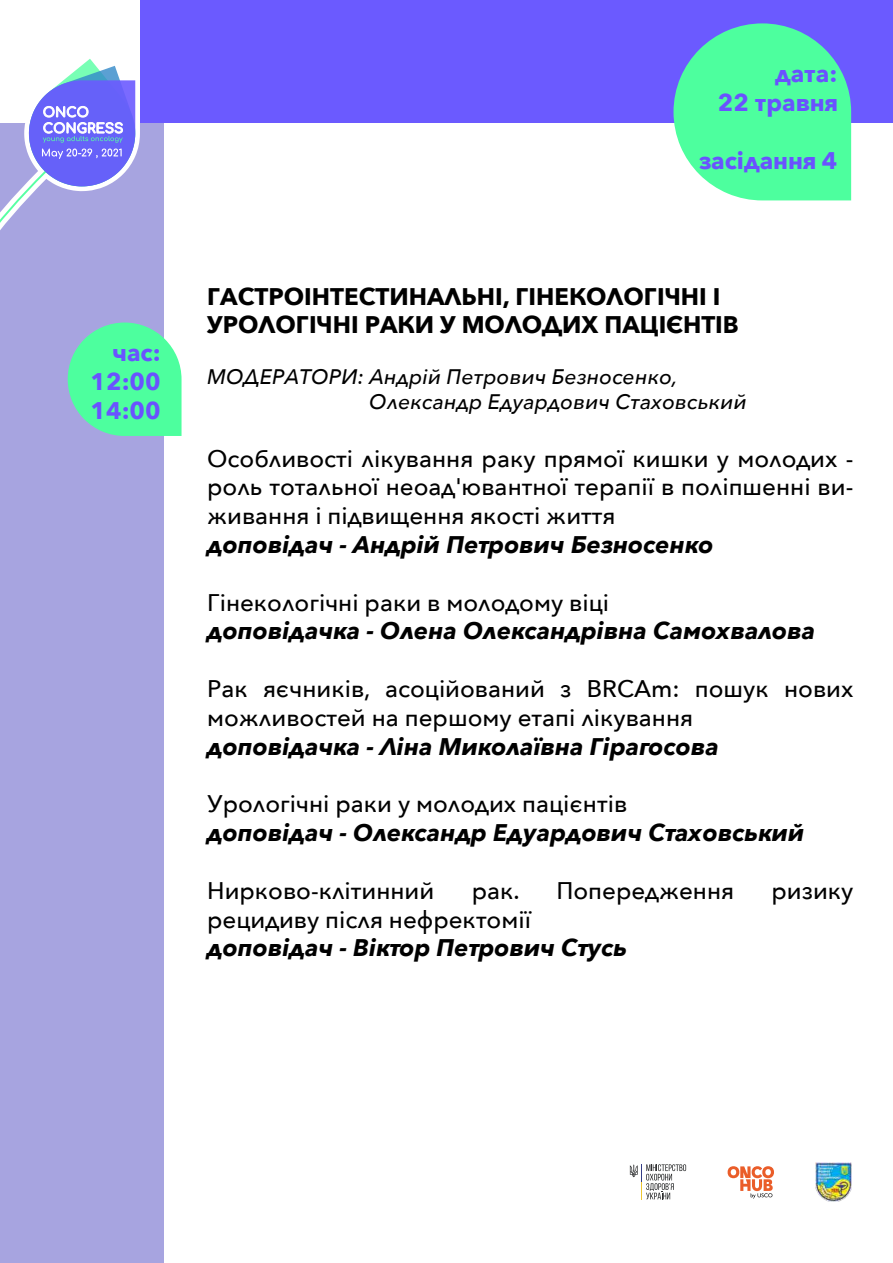
<style>
.page{position:relative;width:893px;height:1263px;background:#fff}
.page>*{position:absolute;margin:0;border:0;box-sizing:border-box;transform-origin:0 0}
.t1{font:500 24px/28.8px "Avenir Next";color:#000;text-align:justify}
.t2{font:italic 700 24px "Avenir Next";color:#000}
.t3{font:700 24px/28.8px "Avenir Next";color:#000}
.t4{font:700 24px/28.8px "Avenir Next";color:#6a52ff;text-align:right}
.t5{font:italic 500 21px/25.2px "Avenir Next";color:#000}
</style>
<div class="page">
<div style="left:0;top:123px;width:164px;height:1140px;background:#a7a4e0"></div>
<svg style="left:0;top:59px;width:182px;height:377px"></svg>
<svg style="left:827px;top:1162px;width:25px;height:40px"></svg>
<img style="left:815px;top:1162px;width:36px;height:39px">
<svg style="left:727px;top:1166px;width:47px;height:33px"></svg>
<svg style="left:629px;top:1164px;width:58px;height:36px"></svg>
<div style="left:140px;top:0;width:753px;height:123px;background:#6b5aff"></div>
<svg style="left:673px;top:23px;width:178px;height:177px"></svg>
<p class="t4" style="left:718px;top:59px;width:121px">дата:<br>22 травня</p>
<p class="t4" style="left:699px;top:145px;width:139px">засідання 4</p>
<p class="t4" style="left:91px;top:338px;width:71px;text-align:justify;text-indent:22px">час:<br>12:00<br>14:00</p>
<p class="t3" style="left:207px;top:281px;width:533px">ГАСТРОІНТЕСТИНАЛЬНІ, ГІНЕКОЛОГІЧНІ І<br>УРОЛОГІЧНІ РАКИ У МОЛОДИХ ПАЦІЄНТІВ</p>
<p class="t5" style="left:369px;top:363px;width:379px;text-indent:-162px">МОДЕРАТОРИ: Андрій Петрович Безносенко,<br>Олександр Едуардович Стаховський</p>
<p class="t1" style="left:207px;top:443px;width:648px">Особливості лікування раку прямої кишки у молодих - роль тотальної неоад'ювантної терапії в поліпшенні ви&shy;живання і підвищення якості життя</p>
<p class="t2" style="left:207px;top:524px;width:508px">доповідач - Андрій Петрович Безносенко</p>
<p class="t1" style="left:207px;top:587px;width:403px">Гінекологічні раки в молодому віці</p>
<p class="t2" style="left:207px;top:610px;width:610px">доповідачка - Олена Олександрівна Самохвалова</p>
<p class="t1" style="left:207px;top:673px;width:648px">Рак яєчників, асоційований з BRCAm: пошук нових можливостей на першому етапі лікування</p>
<p class="t2" style="left:207px;top:725px;width:513px">доповідачка - Ліна Миколаївна Гірагосова</p>
<p class="t1" style="left:207px;top:789px;width:422px">Урологічні раки у молодих пацієнтів</p>
<p class="t2" style="left:207px;top:812px;width:599px">доповідач - Олександр Едуардович Стаховський</p>
<p class="t1" style="left:207px;top:875px;width:229px">Нирково-клітинний</p>
<p class="t1" style="left:472px;top:875px;width:49px">рак.</p>
<p class="t1" style="left:556px;top:875px;width:179px">Попередження</p>
<p class="t1" style="left:771px;top:875px;width:83px">ризику</p>
<p class="t1" style="left:207px;top:904px;width:325px">рецидиву після нефректомії</p>
<p class="t2" style="left:207px;top:927px;width:422px">доповідач - Віктор Петрович Стусь</p>
</div>
